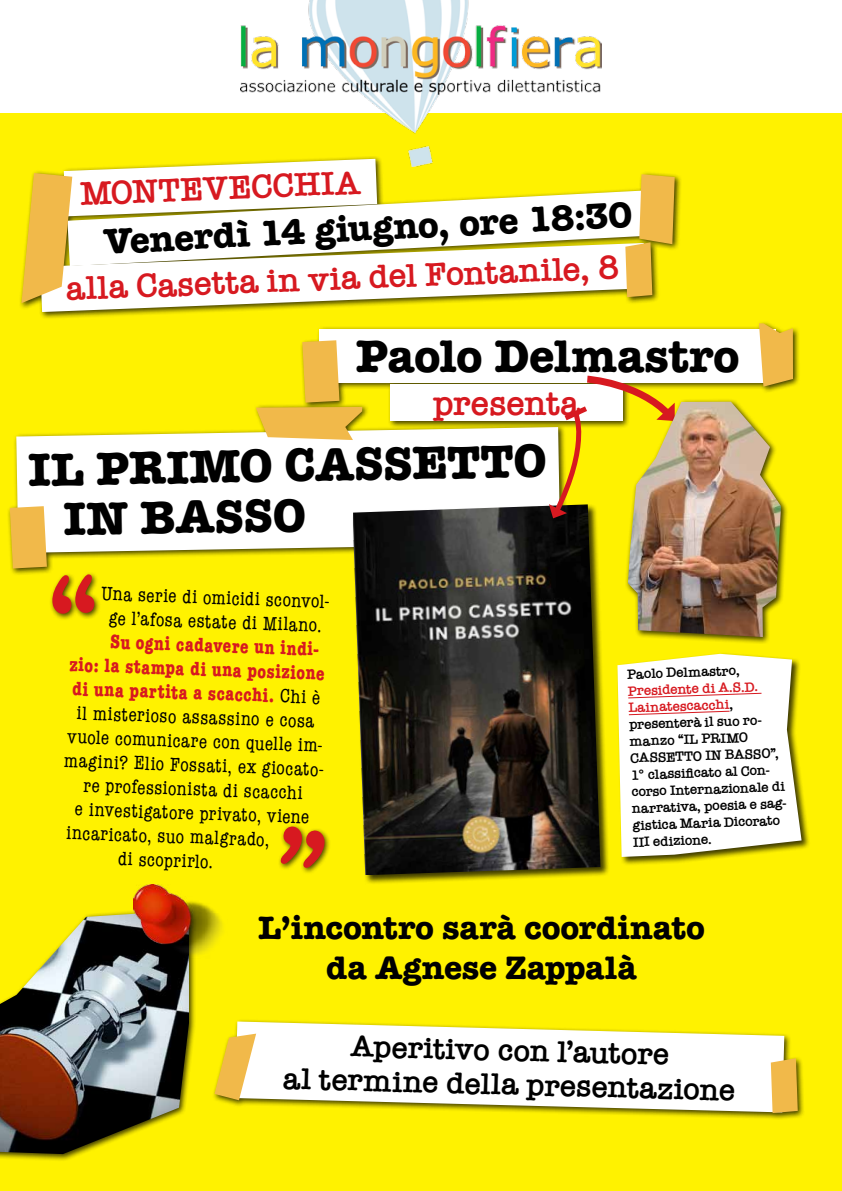
<style>
.page{position:relative;width:842px;height:1191px;background:#fff}
.page>*{position:absolute;margin:0;border:0;box-sizing:border-box;transform-origin:0 0}
.t1{font:700 48px/50px "American Typewriter";color:#000}
.t2{font:700 47px "American Typewriter";letter-spacing:-.015em;color:#000}
.t3{font:700 37px "American Typewriter";color:#000}
.t4{font:600 35px "American Typewriter";letter-spacing:-.005em;color:#d71920}
.t5{font:600 34px "American Typewriter";color:#d71920}
.t6{font:700 33.4px/40.1px "American Typewriter";color:#000;text-align:center}
.t7{font:600 31px/34px "American Typewriter";color:#000;text-align:center}
.t8{font:condensed 20px/24px "American Typewriter";color:#000;text-align:center}
.t9{font:700 condensed 20px "American Typewriter";color:#d71920}
.t10{font:600 14px/16.8px "American Typewriter";color:#000}
.s1{font-weight:400;color:#000}
.s2{color:#d71920}
</style>
<div class="page">
<div style="left:0;top:113px;width:842px;height:1078px;background:#fff200"></div>
<img style="left:240px;top:0;width:361px;height:156px">
<div style="left:299px;top:320px;width:501px;height:108px;background:#000;opacity:.75"></div>
<div style="left:320px;top:329px;width:456px;height:53px;background:#fff"></div>
<svg style="left:759px;top:323px;width:34px;height:64px;background:#ebbd49"></svg>
<div style="left:390px;top:384px;width:233px;height:37px;background:#fff"></div>
<div style="left:7px;top:404px;width:561px;height:172px;background:#000;opacity:.75"></div>
<svg style="left:16px;top:427px;width:533px;height:126px;background:#fbfbed"></svg>
<svg style="left:10px;top:506px;width:37px;height:62px;background:#efbc4f"></svg>
<svg style="left:256px;top:340px;width:106px;height:100px"></svg>
<div style="left:351px;top:503px;width:259px;height:381px;background:#000;opacity:.75"></div>
<img style="left:353px;top:504px;width:247px;height:371px">
<svg style="left:549px;top:375px;width:130px;height:144px"></svg>
<div style="left:18px;top:156px;width:664px;height:163px;background:#000;opacity:.75"></div>
<svg style="left:377px;top:189px;width:248px;height:54px;background:#faf8cd"></svg>
<svg style="left:40px;top:243px;width:605px;height:69px;fill:#fff"></svg>
<svg style="left:625px;top:174px;width:50px;height:123px"></svg>
<svg style="left:21px;top:159px;width:356px;height:144px;background:#f8f2d4"></svg>
<div style="left:616px;top:652px;width:195px;height:214px;background:#000;opacity:.75"></div>
<svg style="left:617px;top:654px;width:184px;height:203px;background:#f8f5e1"></svg>
<div style="left:277px;top:823px;width:55px;height:52px;background:#000;opacity:.75"></div>
<div style="left:49px;top:571px;width:53px;height:50px;background:#000;opacity:.75"></div>
<div style="left:211px;top:1018px;width:594px;height:102px;background:#000;opacity:.75"></div>
<svg style="left:235px;top:1021px;width:549px;height:91px;background:#f9f7d4"></svg>
<svg style="left:214px;top:1033px;width:42px;height:67px"></svg>
<svg style="left:771px;top:1058px;width:27px;height:55px"></svg>
<div style="left:0;top:907px;width:197px;height:254px;background:#000;opacity:.75"></div>
<img style="left:0;top:910px;width:189px;height:244px">
<img style="left:133px;top:884px;width:89px;height:74px">
<div style="left:625px;top:398px;width:163px;height:246px;background:#000;opacity:.75"></div>
<img style="left:628px;top:402px;width:153px;height:235px">
<svg style="left:279px;top:825px;width:47px;height:45px"></svg>
<svg style="left:51px;top:574px;width:44px;height:40px"></svg>
<h3 class="t5" style="left:79px;top:167px;width:282px;rotate:-2deg">MONTEVECCHIA</h3>
<h3 class="t3" style="left:102px;top:210px;width:530px;rotate:-3deg">Venerdì 14 giugno, ore 18:30</h3>
<h3 class="t5" style="left:65px;top:262px;width:555px;rotate:-2deg">alla Casetta in via del Fontanile, 8</h3>
<h2 class="t2" style="left:356px;top:315px;width:385px">Paolo Delmastro</h2>
<h3 class="t4" style="left:433px;top:376px;width:149px">presenta</h3>
<h1 class="t1" style="left:62px;top:442px;width:485px;text-indent:-35px;rotate:-1deg">il primo ca ssetto in ba sso</h1>
<p class="t8" style="left:102px;top:581px;width:235px;rotate:2deg">Una serie di omicidi sconvol&shy;ge l’afosa estate di Milano.</p>
<p class="t9" style="left:111px;top:626px;width:215px;rotate:2deg">Su ogni cadavere un indi-</p>
<p class="t9" style="left:70px;top:648px;width:257px;rotate:2deg">zio: la stampa di una posizione</p>
<p class="t9" style="left:73px;top:672px;width:249px;rotate:2deg">di una partita a scacchi. <span class="s1">Chi è</span></p>
<p class="t8" style="left:77px;top:700px;width:239px;rotate:2deg">il misterioso assassino e cosa</p>
<p class="t8" style="left:68px;top:724px;width:262px;rotate:2deg">vuole comunicare con quelle im-</p>
<p class="t8" style="left:65px;top:747px;width:267px;rotate:2deg">magini? Elio Fossati, ex giocato-</p>
<p class="t8" style="left:84px;top:772px;width:221px;rotate:2deg">re professionista di scacchi</p>
<p class="t8" style="left:75px;top:796px;width:236px;rotate:2deg">e investigatore privato, viene</p>
<p class="t8" style="left:67px;top:820px;width:204px;rotate:2deg">incaricato, suo malgrado,</p>
<p class="t8" style="left:118px;top:845px;width:96px;rotate:2deg">di scoprirlo.</p>
<p class="t10" style="left:627px;top:665px;width:114px;rotate:-2deg">Paolo Delmastro,</p>
<p class="t10" style="left:628px;top:682px;width:159px;rotate:-2deg"><span class="s2">Presidente di A.S.D.<br>Lainatescacchi</span>, presenterà il suo ro&shy;manzo “IL PRIMO<br>CASSETTO IN BASSO”,<br>1° classifi cato al Con&shy;corso Internazionale di narrativa, poesia e sag&shy;gistica Maria Dicorato<br>III edizione.</p>
<h3 class="t6" style="left:258px;top:905px;width:448px">L’incontro sarà coordinato da Agnese Zappalà</h3>
<h3 class="t7" style="left:285px;top:1024px;width:454px;rotate:2deg">Aperitivo con l’autore<br>al termine della presentazione</h3>
</div>
